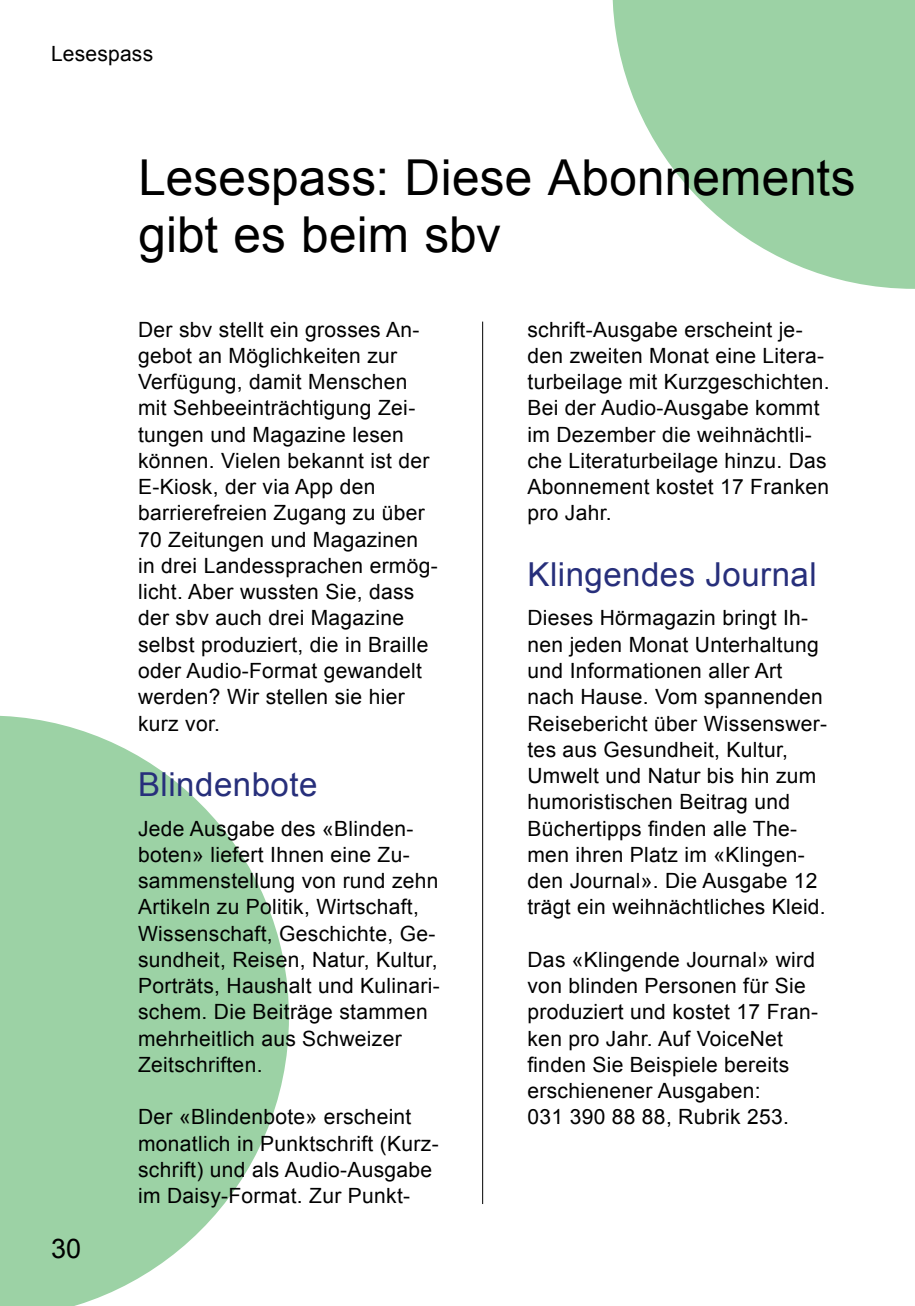
<style>
.page{position:relative;width:915px;height:1306px;background:#fff}
.page>*{position:absolute;margin:0;border:0;box-sizing:border-box;transform-origin:0 0}
.t1{font:49.5px/57px "Arial";letter-spacing:.005em;color:#000}
.t2{font:33px "Arial";letter-spacing:.015em;color:#272f7b}
.t3{font:27px "Arial";color:#000}
.t4{font:21px/26.2px "Arial";letter-spacing:.015em;color:#000}
</style>
<div class="page">
<svg style="left:612px;top:0;width:302px;height:289px;fill:#9cd2a5"></svg>
<svg style="left:0;top:715px;width:289px;height:590px;fill:#9cd2a5"></svg>
<hr style="left:482px;top:321px;width:1px;height:882px;background:#000">
<p class="t4" style="left:51px;top:42px;width:104px">Lesespass</p>
<h1 class="t1" style="left:138px;top:154px;width:718px">Lesespass: Diese Abonnements gibt es beim sbv</h1>
<p class="t3" style="left:51px;top:1238px;width:32px">30</p>
<p class="t4" style="left:138px;top:318px;width:301px">Der sbv stellt ein grosses An&shy;gebot an Möglichkeiten zur<br>Verfügung, damit Menschen mit Sehbeeinträchtigung Zei&shy;tungen und Magazine lesen können. Vielen bekannt ist der<br>E-Kiosk, der via App den barrierefreien Zugang zu über<br>70 Zeitungen und Magazinen in drei Landessprachen ermög&shy;licht. Aber wussten Sie, dass der sbv auch drei Magazine selbst produziert, die in Braille oder Audio-Format gewandelt werden? Wir stellen sie hier kurz vor.</p>
<h2 class="t2" style="left:138px;top:772px;width:181px">Blindenbote</h2>
<p class="t4" style="left:138px;top:817px;width:303px">Jede Ausgabe des «Blinden&shy;boten» liefert Ihnen eine Zu&shy;sammenstellung von rund zehn<br>Artikeln zu Politik, Wirtschaft,<br>Wissenschaft, Geschichte, Ge&shy;sundheit, Reisen, Natur, Kultur,<br>Porträts, Haushalt und Kulinari&shy;schem. Die Beiträge stammen mehrheitlich aus Schweizer<br>Zeitschriften.</p>
<p class="t4" style="left:138px;top:1105px;width:302px">Der «Blindenbote» erscheint monatlich in Punktschrift (Kurz&shy;schrift) und als Audio-Ausgabe im Daisy-Format. Zur Punkt-</p>
<p class="t4" style="left:527px;top:318px;width:303px">schrift-Ausgabe erscheint je&shy;den zweiten Monat eine Litera&shy;turbeilage mit Kurzgeschichten.<br>Bei der Audio-Ausgabe kommt im Dezember die weihnächtli&shy;che Literaturbeilage hinzu. Das<br>Abonnement kostet 17 Franken pro Jahr.</p>
<h2 class="t2" style="left:527px;top:562px;width:291px">Klingendes Journal</h2>
<p class="t4" style="left:527px;top:607px;width:301px">Dieses Hörmagazin bringt Ih&shy;nen jeden Monat Unterhaltung und Informationen aller Art nach Hause. Vom spannenden<br>Reisebericht über Wissenswer&shy;tes aus Gesundheit, Kultur,<br>Umwelt und Natur bis hin zum humoristischen Beitrag und<br>Büchertipps finden alle The&shy;men ihren Platz im «Klingen&shy;den Journal». Die Ausgabe 12 trägt ein weihnächtliches Kleid.</p>
<p class="t4" style="left:527px;top:948px;width:292px">Das «Klingende Journal» wird von blinden Personen für Sie produziert und kostet 17 Fran&shy;ken pro Jahr. Auf VoiceNet finden Sie Beispiele bereits erschienener Ausgaben:<br>031 390 88 88, Rubrik 253.</p>
</div>
